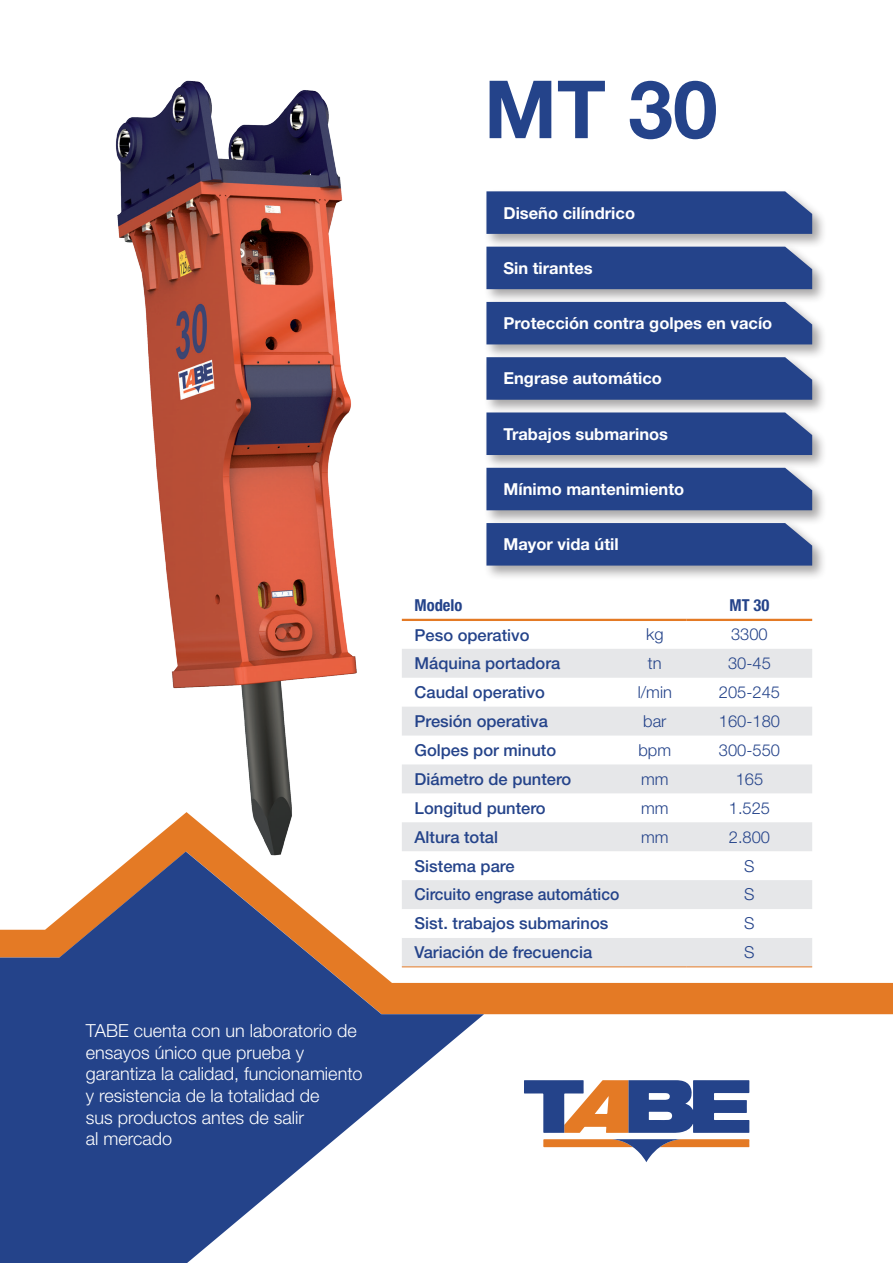
<style>
.page{position:relative;width:893px;height:1263px;background:#fff}
.page>*{position:absolute;margin:0;border:0;box-sizing:border-box;transform-origin:0 0}
.t1{font:700 80.4px "Helvetica Neue LT Std";color:#24438a}
.t2{font:300 18px/21.6px "Helvetica Neue LT Std";color:#fff}
.Tabla_fina{font:500 16.5px "Helvetica Neue LT Std";color:#24438a}
.TEXTO{font:700 16.5px "Helvetica Neue LT Std";color:#fff}
.Tabla_fina-2{font:300 16.5px "Helvetica Neue LT Std";color:#24438a}
.Tabla_fina-3{font:500 16.5px "Helvetica Neue LT Std";color:#24438a;scale:.95 1}
.Tabla_negrita{font:700 condensed 16.5px "Helvetica Neue LT Std";color:#24438a}
</style>
<div class="page">
<svg style="left:484px;top:966px;width:409px;height:48px;fill:#e47a25"></svg>
<svg style="left:0;top:864px;width:484px;height:399px;fill:#24438a"></svg>
<svg style="left:524px;top:1080px;width:225px;height:53px"></svg>
<svg style="left:543px;top:1139px;width:206px;height:23px"></svg>
<div style="left:483px;top:188px;width:344px;height:61px;background:#231f20;opacity:.4"></div>
<svg style="left:486px;top:191px;width:326px;height:43px;background:#2a488d"></svg>
<div style="left:483px;top:354px;width:344px;height:61px;background:#231f20;opacity:.4"></div>
<div style="left:486px;top:359px;width:326px;height:41px;background:#24438a"></div>
<div style="left:483px;top:409px;width:344px;height:61px;background:#231f20;opacity:.4"></div>
<div style="left:486px;top:412px;width:326px;height:43px;background:#24438a"></div>
<div style="left:483px;top:244px;width:344px;height:60px;background:#231f20;opacity:.4"></div>
<div style="left:486px;top:247px;width:326px;height:42px;background:#24438a"></div>
<div style="left:483px;top:299px;width:344px;height:60px;background:#231f20;opacity:.4"></div>
<div style="left:486px;top:302px;width:326px;height:42px;background:#24438a"></div>
<div style="left:483px;top:465px;width:344px;height:60px;background:#231f20;opacity:.4"></div>
<div style="left:486px;top:468px;width:326px;height:42px;background:#24438a"></div>
<div style="left:483px;top:520px;width:344px;height:61px;background:#231f20;opacity:.4"></div>
<svg style="left:486px;top:523px;width:326px;height:43px;background:#2a488c"></svg>
<svg style="left:402px;top:649px;width:410px;height:317px;fill:#e6e7e9"></svg>
<hr style="left:402px;top:966px;width:221px;height:1px;background:#e47a25">
<hr style="left:623px;top:966px;width:64px;height:1px;background:#e47a25">
<hr style="left:687px;top:966px;width:125px;height:1px;background:#e47a25">
<hr style="left:402px;top:619px;width:221px;height:2px;background:#e47a25">
<hr style="left:623px;top:619px;width:64px;height:2px;background:#e47a25">
<hr style="left:687px;top:619px;width:125px;height:2px;background:#e47a25">
<img style="left:115px;top:80px;width:242px;height:784px">
<p class="t2" style="left:86px;top:1020px;width:278px">TABE cuenta con un laboratorio de ensayos único que prueba y garantiza la calidad, funcionamiento y resistencia de la totalidad de<br>sus productos antes de salir<br>al mercado</p>
<p class="t1" style="left:484px;top:60px;width:235px">MT 30</p>
<p class="TEXTO" style="left:503px;top:202px;width:133px">Diseño cilíndrico</p>
<p class="TEXTO" style="left:503px;top:258px;width:91px">Sin tirantes</p>
<p class="TEXTO" style="left:503px;top:313px;width:270px">Protección contra golpes en vacío</p>
<p class="TEXTO" style="left:503px;top:368px;width:160px">Engrase automático</p>
<p class="TEXTO" style="left:503px;top:424px;width:166px">Trabajos submarinos</p>
<p class="TEXTO" style="left:503px;top:479px;width:182px">Mínimo mantenimiento</p>
<p class="TEXTO" style="left:503px;top:534px;width:117px">Mayor vida útil</p>
<p class="Tabla_negrita" style="left:415px;top:595px;width:49px">Modelo</p>
<p class="Tabla_negrita" style="left:729px;top:595px;width:41px">MT 30</p>
<p class="Tabla_fina" style="left:415px;top:625px;width:116px">Peso operativo</p>
<p class="Tabla_fina-2" style="left:646px;top:624px;width:19px">kg</p>
<p class="Tabla_fina-2" style="left:731px;top:624px;width:38px">3300</p>
<p class="Tabla_fina" style="left:415px;top:653px;width:147px">Máquina portadora</p>
<p class="Tabla_fina-2" style="left:648px;top:653px;width:15px">tn</p>
<p class="Tabla_fina-2" style="left:728px;top:653px;width:44px">30-45</p>
<p class="Tabla_fina" style="left:415px;top:682px;width:132px">Caudal operativo</p>
<p class="Tabla_fina-2" style="left:638px;top:682px;width:36px">l/min</p>
<p class="Tabla_fina-2" style="left:719px;top:682px;width:63px">205-245</p>
<p class="Tabla_fina" style="left:415px;top:711px;width:135px">Presión operativa</p>
<p class="Tabla_fina-2" style="left:643px;top:711px;width:25px">bar</p>
<p class="Tabla_fina-2" style="left:719px;top:711px;width:63px">160-180</p>
<p class="Tabla_fina" style="left:415px;top:740px;width:143px">Golpes por minuto</p>
<p class="Tabla_fina-2" style="left:638px;top:740px;width:34px">bpm</p>
<p class="Tabla_fina-2" style="left:719px;top:740px;width:63px">300-550</p>
<p class="Tabla_fina" style="left:415px;top:769px;width:158px">Diámetro de puntero</p>
<p class="Tabla_fina-2" style="left:641px;top:769px;width:29px">mm</p>
<p class="Tabla_fina-2" style="left:736px;top:769px;width:29px">165</p>
<p class="Tabla_fina" style="left:415px;top:798px;width:133px">Longitud puntero</p>
<p class="Tabla_fina-2" style="left:641px;top:798px;width:29px">mm</p>
<p class="Tabla_fina-2" style="left:729px;top:798px;width:43px">1.525</p>
<p class="Tabla_fina" style="left:415px;top:827px;width:85px">Altura total</p>
<p class="Tabla_fina-2" style="left:641px;top:827px;width:29px">mm</p>
<p class="Tabla_fina-2" style="left:729px;top:827px;width:43px">2.800</p>
<p class="Tabla_fina" style="left:415px;top:856px;width:101px">Sistema pare</p>
<p class="Tabla_fina-2" style="left:744px;top:856px;width:12px">S</p>
<p class="Tabla_fina-3" style="left:415px;top:885px;width:217px">Circuito engrase automático</p>
<p class="Tabla_fina-2" style="left:744px;top:884px;width:12px">S</p>
<p class="Tabla_fina" style="left:415px;top:914px;width:195px">Sist. trabajos submarinos</p>
<p class="Tabla_fina-2" style="left:744px;top:913px;width:12px">S</p>
<p class="Tabla_fina" style="left:415px;top:942px;width:179px">Variación de frecuencia</p>
<p class="Tabla_fina-2" style="left:744px;top:942px;width:12px">S</p>
</div>
